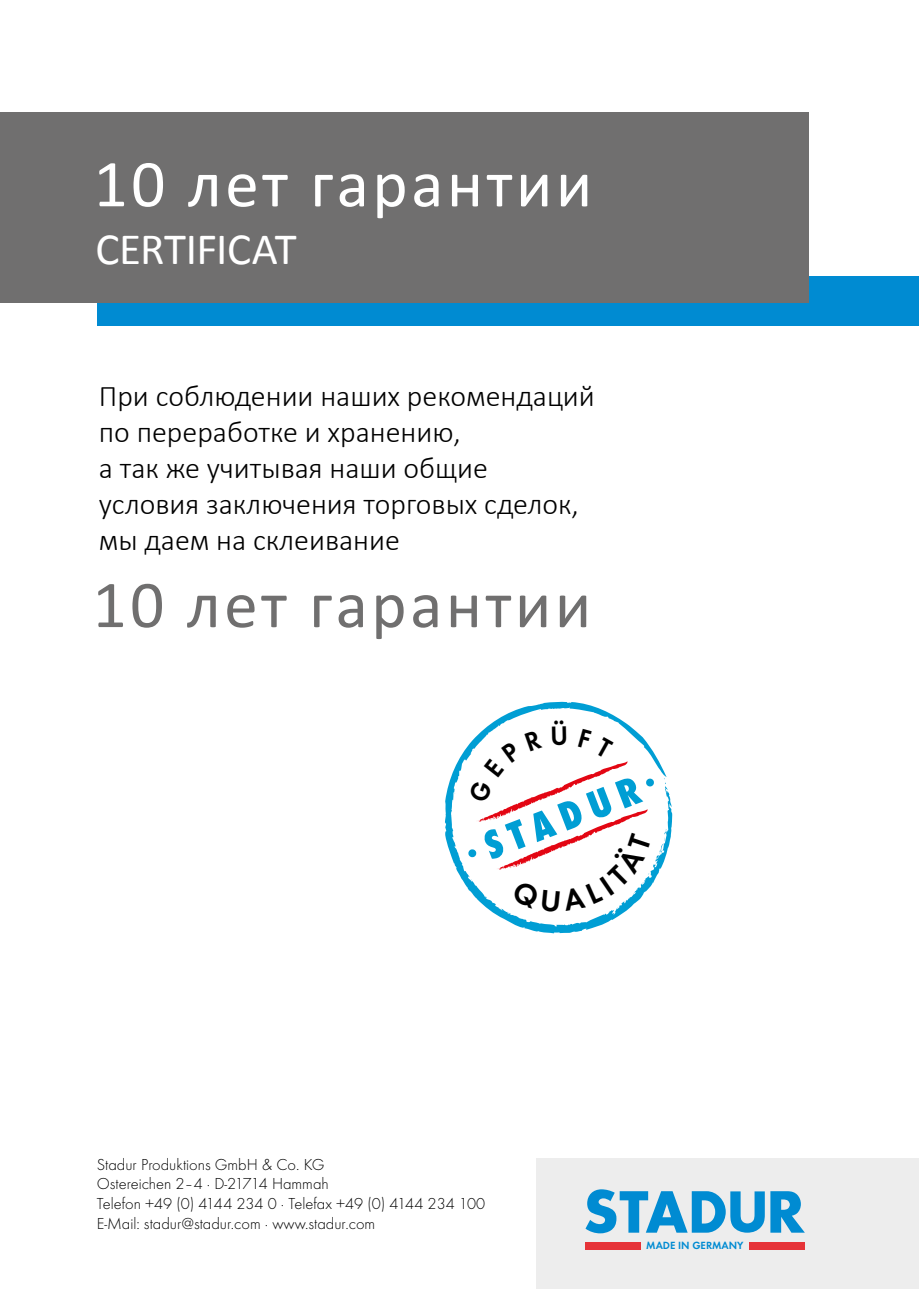
<style>
.page{position:relative;width:919px;height:1289px;background:#fff}
.page>*{position:absolute;margin:0;border:0;box-sizing:border-box;transform-origin:0 0}
.t1{font:67.5px "Calibri";letter-spacing:.05em;color:#706f6f}
.t2{font:67.5px "Calibri";letter-spacing:.05em;color:#fff}
.t3{font:45px "Calibri";letter-spacing:-.01em;color:#fff}
.t4{font:800 condensed 41.7px "Futura T";color:#009ed4}
.t5{font:300 30px/36px "Calibri";color:#000}
.t6{font:300 16.5px/19.8px "Futura T";color:#000}
.t7{font:600 10.8px "Futura T";color:#008bd2}
</style>
<div class="page">
<div style="left:537px;top:1158px;width:381px;height:130px;background:#ededed"></div>
<svg style="left:770px;top:1191px;width:34px;height:41px"></svg>
<svg style="left:585px;top:1189px;width:179px;height:44px"></svg>
<div style="left:585px;top:1241px;width:56px;height:8px;background:#e63338"></div>
<div style="left:749px;top:1241px;width:55px;height:8px;background:#e63338"></div>
<div style="left:98px;top:277px;width:820px;height:49px;background:#008bd2"></div>
<div style="left:0;top:112px;width:808px;height:190px;background:#706f6f"></div>
<svg style="left:445px;top:701px;width:227px;height:232px"></svg>
<svg style="left:468px;top:720px;width:198px;height:191px"></svg>
<h1 class="t2" style="left:93px;top:141px;width:500px">10 лет гарантии</h1>
<h2 class="t3" style="left:96px;top:221px;width:202px">CERTIFICAT</h2>
<h3 class="t5" style="left:99px;top:377px;width:497px">При соблюдении наших рекомендаций по переработке и хранению,<br>а так же учитывая наши общие условия заключения торговых сделок, мы даем на склеивание</h3>
<h1 class="t1" style="left:92px;top:562px;width:500px">10 лет гарантии</h1>
<h3 class="t4" style="left:477px;top:824px;width:165px;rotate:-21deg">STADUR</h3>
<p class="t6" style="left:97px;top:1154px;width:390px">Stadur Produktions GmbH &amp; Co. KG<br>Ostereichen 2–4 · D-21714 Hammah<br>Telefon +49 (0) 4144 234 0 · Telefax +49 (0) 4144 234 100<br>E-Mail: stadur@stadur.com · www.stadur.com</p>
<p class="t7" style="left:646px;top:1239px;width:99px">MADE IN GERMANY</p>
</div>
